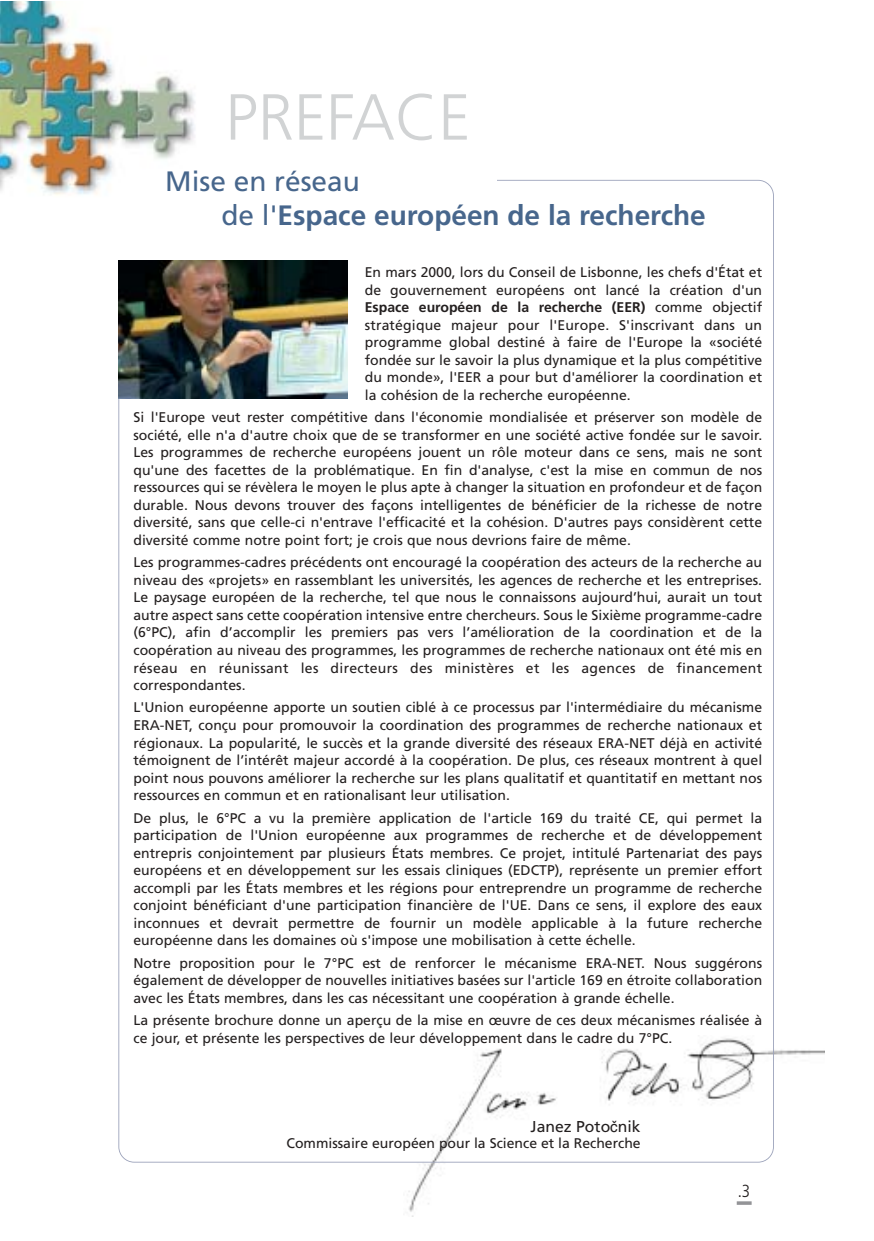
<style>
.page{position:relative;width:874px;height:1241px;background:#fff}
.page>*{position:absolute;margin:0;border:0;box-sizing:border-box;transform-origin:0 0}
.t1{font:300 64.92px "Frutiger";color:#d1d3d4}
.t2{font:700 28px/33.6px "Frutiger";color:#47668c}
.t3{font:300 condensed 17.5px "Frutiger";color:#231f1f}
.t4{font:15.75px "Frutiger";color:#231f1f}
.t5{font:14px/17.5px "Frutiger";color:#231f1f;text-align:justify}
.s1{font-weight:400}
.s2{font-weight:700}
.s3{font-family:"H Central";font-size:14.88px}
</style>
<div class="page">
<img style="left:403px;top:1035px;width:421px;height:177px">
<hr style="left:736px;top:1201px;width:15px;height:3px;background:#939497">
<img style="left:0;top:1px;width:195px;height:194px">
<img style="left:118px;top:260px;width:229px;height:139px">
<h1 class="t1" style="left:225px;top:91px;width:247px">PREFACE</h1>
<h2 class="t2" style="left:221px;top:167px;width:485px;text-indent:-56px"><span class="s1">Mise en réseau<br>de l'</span>Espace européen de la recherche</h2>
<p class="t5" style="left:364px;top:265px;width:399px">En mars 2000, lors du Conseil de Lisbonne, les chefs d'État et de gouvernement européens ont lancé la création d'un <span class="s2">Espace européen de la recherche (EER)</span> comme objectif stratégique majeur pour l'Europe. S'inscrivant dans un programme global destiné à faire de l'Europe la «société fondée sur le savoir la plus dynamique et la plus compétitive du monde», l'EER a pour but d'améliorer la coordination et la cohésion de la recherche européenne.</p>
<p class="t5" style="left:133px;top:410px;width:630px">Si l'Europe veut rester compétitive dans l'économie mondialisée et préserver son modèle de société, elle n'a d'autre choix que de se transformer en une société active fondée sur le savoir.<br>Les programmes de recherche européens jouent un rôle moteur dans ce sens, mais ne sont qu'une des facettes de la problématique. En fin d'analyse, c'est la mise en commun de nos ressources qui se révèlera le moyen le plus apte à changer la situation en profondeur et de façon durable. Nous devons trouver des façons intelligentes de bénéficier de la richesse de notre diversité, sans que celle-ci n'entrave l'efficacité et la cohésion. D'autres pays considèrent cette diversité comme notre point fort; je crois que nous devrions faire de même.</p>
<p class="t5" style="left:133px;top:555px;width:630px">Les programmes-cadres précédents ont encouragé la coopération des acteurs de la recherche au niveau des «projets» en rassemblant les universités, les agences de recherche et les entreprises.<br>Le paysage européen de la recherche, tel que nous le connaissons aujourd’hui, aurait un tout autre aspect sans cette coopération intensive entre chercheurs. Sous le Sixième programme-cadre (6°PC), afin d’accomplir les premiers pas vers l’amélioration de la coordination et de la coopération au niveau des programmes, les programmes de recherche nationaux ont été mis en réseau en réunissant les directeurs des ministères et les agences de financement correspondantes.</p>
<p class="t5" style="left:133px;top:699px;width:630px">L'Union européenne apporte un soutien ciblé à ce processus par l'intermédiaire du mécanisme ERA-NET, conçu pour promouvoir la coordination des programmes de recherche nationaux et régionaux. La popularité, le succès et la grande diversité des réseaux ERA-NET déjà en activité témoignent de l’intérêt majeur accordé à la coopération. De plus, ces réseaux montrent à quel point nous pouvons améliorer la recherche sur les plans qualitatif et quantitatif en mettant nos ressources en commun et en rationalisant leur utilisation.</p>
<p class="t5" style="left:133px;top:809px;width:630px">De plus, le 6°PC a vu la première application de l'article 169 du traité CE, qui permet la participation de l'Union européenne aux programmes de recherche et de développement entrepris conjointement par plusieurs États membres. Ce projet, intitulé Partenariat des pays européens et en développement sur les essais cliniques (EDCTP), représente un premier effort accompli par les États membres et les régions pour entreprendre un programme de recherche conjoint bénéficiant d'une participation financière de l'UE. Dans ce sens, il explore des eaux inconnues et devrait permettre de fournir un modèle applicable à la future recherche européenne dans les domaines où s'impose une mobilisation à cette échelle.</p>
<p class="t5" style="left:133px;top:954px;width:630px">Notre proposition pour le 7°PC est de renforcer le mécanisme ERA-NET. Nous suggérons également de développer de nouvelles initiatives basées sur l'article 169 en étroite collaboration avec les États membres, dans les cas nécessitant une coopération à grande échelle.</p>
<p class="t5" style="left:133px;top:1012px;width:630px">La présente brochure donne un aperçu de la mise en œuvre de ces deux mécanismes réalisée à ce jour, et présente les perspectives de leur développement dans le cadre du 7°PC.</p>
<p class="t4" style="left:530px;top:1119px;width:111px">Janez Poto<span class="s3">ã</span>nik</p>
<p class="t5" style="left:286px;top:1134px;width:355px">Commissaire européen pour la Science et la Recherche</p>
<p class="t3" style="left:737px;top:1184px;width:14px">.3</p>
</div>
